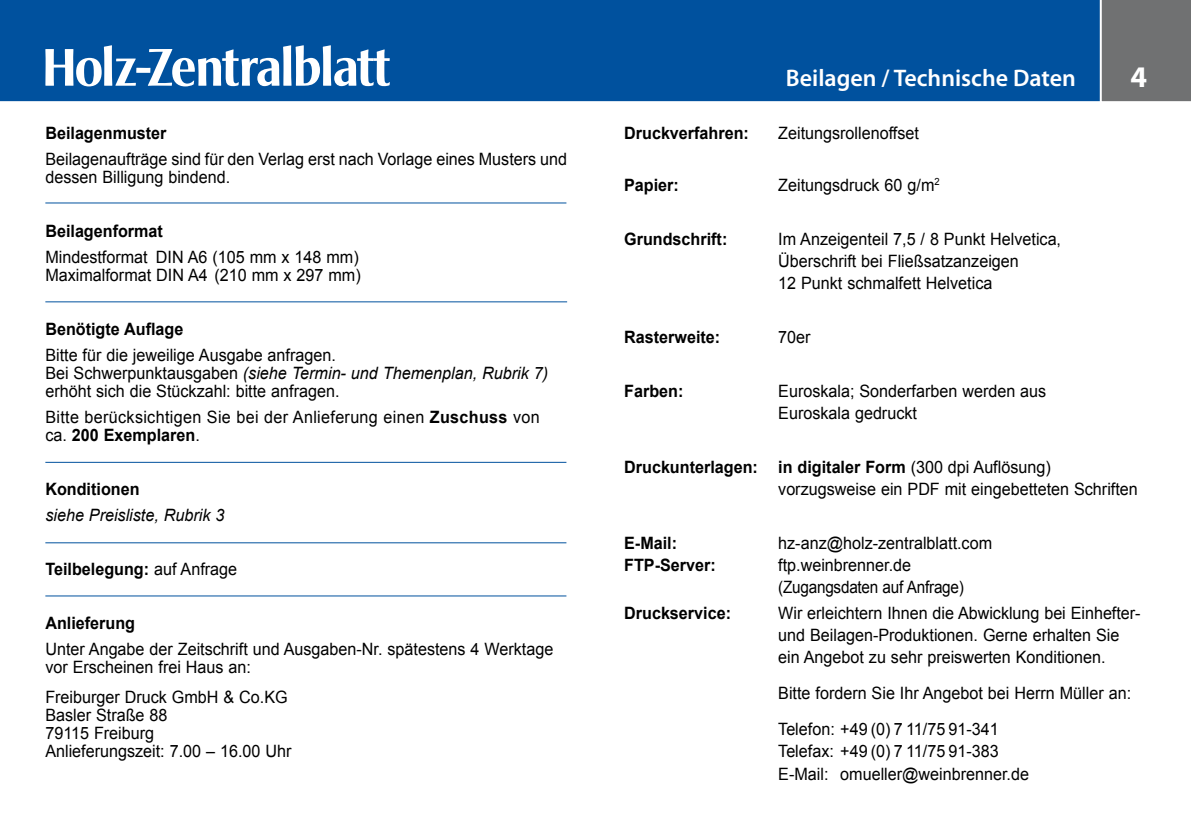
<style>
.page{position:relative;width:1191px;height:840px;background:#fff}
.page>*{position:absolute;margin:0;border:0;box-sizing:border-box;transform-origin:0 0}
.t1{font:700 30px "Myriad Pro";color:#fff}
.t2{font:600 24px "Myriad Pro";color:#fff}
.t3{font:17px/22px "Arial";color:#000;scale:.95 1}
.t4{font:700 17px "Arial";color:#000;scale:.95 1}
.t5{font:17px/18px "Arial";letter-spacing:.02em;color:#000;scale:.95 1}
.t6{font:italic 17px "Arial";color:#000;scale:.95 1}
.s1{font-style:italic}
.s2{font-weight:700}
.s3{font-weight:400}
</style>
<div class="page">
<div style="left:0;top:0;width:1099px;height:102px;background:#00519e"></div>
<div style="left:1099px;top:0;width:92px;height:102px;background:#707172"></div>
<svg style="left:45px;top:45px;width:345px;height:41px"></svg>
<hr style="left:45px;top:202px;width:521px;height:1px;background:#00519e">
<hr style="left:45px;top:301px;width:522px;height:1px;background:#00519e">
<hr style="left:45px;top:461px;width:521px;height:1px;background:#00519e">
<hr style="left:45px;top:542px;width:521px;height:1px;background:#00519e">
<hr style="left:45px;top:595px;width:521px;height:1px;background:#00519e">
<p class="t4" style="left:45px;top:121px;width:129px">Beilagenmuster</p>
<p class="t3" style="left:45px;top:150px;width:550px;line-height:18px">Beilagenaufträge sind für den Verlag erst nach Vorlage eines Musters und dessen Billigung bindend.</p>
<p class="t4" style="left:45px;top:219px;width:125px">Beilagenformat</p>
<p class="t3" style="left:45px;top:248px;width:333px;line-height:18px">Mindestformat DIN A6 (105 mm x 148 mm)<br>Maximalformat DIN A4 (210 mm x 297 mm)</p>
<p class="t4" style="left:45px;top:317px;width:147px">Benötigte Auflage</p>
<p class="t3" style="left:45px;top:346px;width:530px;line-height:18px">Bitte für die jeweilige Ausgabe anfragen.<br>Bei Schwerpunktausgaben <span class="s1">(siehe Termin- und Themenplan, Rubrik 7) </span>erhöht sich die Stückzahl: bitte anfragen.</p>
<p class="t5" style="left:45px;top:408px;width:522px">Bitte berücksichtigen Sie bei der Anlieferung einen <span class="s2">Zuschuss</span> von ca. <span class="s2">200 Exemplaren</span>.</p>
<p class="t4" style="left:45px;top:477px;width:101px">Konditionen</p>
<p class="t6" style="left:45px;top:504px;width:190px">siehe Preisliste, Rubrik 3</p>
<p class="t4" style="left:45px;top:557px;width:203px">Teilbelegung: <span class="s3">auf Anfrage</span></p>
<p class="t4" style="left:45px;top:611px;width:96px">Anlieferung</p>
<p class="t3" style="left:45px;top:640px;width:536px;line-height:18px">Unter Angabe der Zeitschrift und Ausgaben-Nr. spätestens 4 Werktage vor Erscheinen frei Haus an:</p>
<p class="t3" style="left:45px;top:688px;width:260px;line-height:18px">Freiburger Druck GmbH &amp; Co.KG<br>Basler Straße 88<br>79115 Freiburg<br>Anlieferungszeit: 7.00 – 16.00 Uhr</p>
<h2 class="t2" style="left:786px;top:63px;width:291px">Beilagen / Technische Daten</h2>
<h1 class="t1" style="left:1130px;top:57px;width:18px">4</h1>
<p class="t4" style="left:624px;top:121px;width:133px">Druckverfahren:</p>
<p class="t3" style="left:778px;top:122px;width:150px">Zeitungsrollenoffset</p>
<p class="t4" style="left:624px;top:173px;width:59px">Papier:</p>
<p class="t3" style="left:778px;top:174px;width:171px">Zeitungsdruck 60 g/m<sup>2</sup></p>
<p class="t4" style="left:624px;top:227px;width:110px">Grundschrift:</p>
<p class="t3" style="left:778px;top:228px;width:299px">Im Anzeigenteil 7,5 / 8 Punkt Helvetica,<br>Überschrift bei Fließsatzanzeigen<br>12 Punkt schmalfett Helvetica</p>
<p class="t4" style="left:624px;top:325px;width:103px">Rasterweite:</p>
<p class="t3" style="left:778px;top:326px;width:36px">70er</p>
<p class="t4" style="left:624px;top:379px;width:64px">Farben:</p>
<p class="t3" style="left:778px;top:380px;width:284px">Euroskala; Sonderfarben werden aus<br>Euroskala gedruckt</p>
<p class="t3" style="left:778px;top:456px;width:380px;text-indent:-154px"><span class="s2">Druckunterlagen: in digitaler Form</span> (300 dpi Auflösung) vorzugsweise ein PDF mit eingebetteten Schriften</p>
<p class="t4" style="left:624px;top:531px;width:57px">E-Mail:</p>
<p class="t3" style="left:778px;top:532px;width:227px">hz-anz@holz-zentralblatt.com</p>
<p class="t4" style="left:624px;top:553px;width:98px">FTP-Server:</p>
<p class="t3" style="left:778px;top:554px;width:197px">ftp.weinbrenner.de (Zugangsdaten auf Anfrage)</p>
<p class="t4" style="left:624px;top:601px;width:114px">Druckservice:</p>
<p class="t3" style="left:778px;top:602px;width:383px">Wir erleichtern Ihnen die Abwicklung bei Einhefter&shy;und Beilagen-Produktionen. Gerne erhalten Sie ein Angebot zu sehr preiswerten Konditionen.</p>
<p class="t3" style="left:778px;top:675px;width:373px;line-height:36px">Bitte fordern Sie Ihr Angebot bei Herrn Müller an:<br>Telefon: +49 (0) 7 11/75 91-341</p>
<p class="t3" style="left:778px;top:740px;width:265px">Telefax: +49 (0) 7 11/75 91-383<br>E-Mail: omueller@weinbrenner.de</p>
</div>
